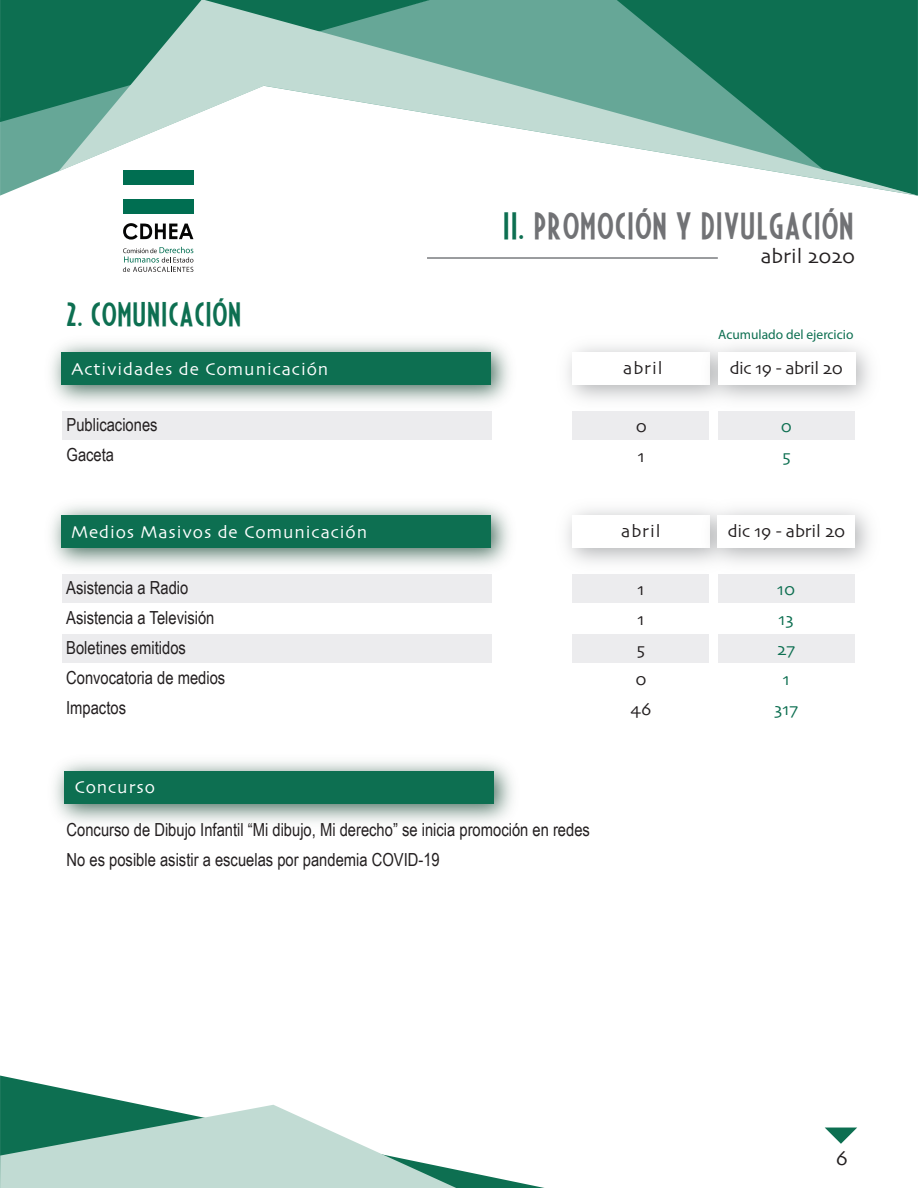
<style>
.page{position:relative;width:918px;height:1188px;background:#fff}
.page>*{position:absolute;margin:0;border:0;box-sizing:border-box;transform-origin:0 0}
.t1{font:30px "Fiesta";letter-spacing:.05em;color:#717275}
.t2{font:27px "Fiesta";letter-spacing:.05em;color:#0d6f51}
.t3{font:21px "Skia";color:#231f20}
.t4{font:18px/30px "Arial Narrow";color:#231f20}
.t5{font:18px "Skia";letter-spacing:.05em;color:#fff}
.t6{font:18px/30px "Skia";letter-spacing:-.01em;color:#231f20}
.t7{font:18px/30px "Skia";color:#0d6f51}
.t8{font:13.5px "Myriad Pro";color:#0d6f51}
.s1{color:#0d6f51}
</style>
<div class="page">
<div style="left:62px;top:411px;width:430px;height:29px;background:#ececee"></div>
<svg style="left:0;top:122px;width:58px;height:74px;fill:#66a797"></svg>
<svg style="left:0;top:0;width:58px;height:122px;background:#137255"></svg>
<svg style="left:58px;top:0;width:860px;height:196px"></svg>
<svg style="left:0;top:1076px;width:544px;height:112px"></svg>
<svg style="left:0;top:1105px;width:456px;height:83px"></svg>
<svg style="left:825px;top:1128px;width:32px;height:16px"></svg>
<div style="left:123px;top:171px;width:70px;height:14px;background:#006e51"></div>
<div style="left:123px;top:200px;width:70px;height:14px;background:#006e51"></div>
<svg style="left:123px;top:223px;width:70px;height:17px"></svg>
<svg style="left:123px;top:247px;width:70px;height:25px"></svg>
<hr style="left:427px;top:257px;width:291px;height:2px;background:#7a7c7f">
<div style="left:61px;top:352px;width:430px;height:33px;background:#0d6f51"></div>
<div style="left:573px;top:411px;width:136px;height:29px;background:#ececee"></div>
<div style="left:718px;top:411px;width:137px;height:29px;background:#ececee"></div>
<div style="left:62px;top:635px;width:429px;height:28px;background:#ececee"></div>
<div style="left:62px;top:575px;width:429px;height:28px;background:#ececee"></div>
<div style="left:61px;top:515px;width:430px;height:33px;background:#0d6f51"></div>
<div style="left:572px;top:635px;width:137px;height:28px;background:#ececee"></div>
<div style="left:572px;top:575px;width:137px;height:28px;background:#ececee"></div>
<div style="left:718px;top:635px;width:137px;height:28px;background:#ececee"></div>
<div style="left:718px;top:575px;width:137px;height:28px;background:#ececee"></div>
<img style="left:54px;top:761px;width:459px;height:62px">
<div style="left:64px;top:771px;width:430px;height:32px;background:#0d6f51"></div>
<h1 class="t1" style="left:503px;top:208px;width:352px"><span class="s1">II.</span> PROMOCIÓN Y DIVULGACIÓN</h1>
<p class="t3" style="left:761px;top:243px;width:96px">abril 2020</p>
<h2 class="t2" style="left:66px;top:298px;width:176px">2. COMUNICACIÓN</h2>
<p class="t5" style="left:72px;top:358px;width:258px">Actividades de Comunicación</p>
<p class="t6" style="left:623px;top:354px;width:41px">abril</p>
<p class="t6" style="left:730px;top:354px;width:115px">dic 19 - abril 20</p>
<p class="t8" style="left:718px;top:326px;width:137px">Acumulado del ejercicio</p>
<p class="t4" style="left:67px;top:409px;width:93px">Publicaciones<br>Gaceta</p>
<p class="t6" style="left:636px;top:412px;width:13px">0<br>1</p>
<p class="t7" style="left:781px;top:412px;width:13px">0<br>5</p>
<p class="t5" style="left:71px;top:521px;width:298px">Medios Masivos de Comunicación</p>
<p class="t6" style="left:728px;top:517px;width:119px">dic 19 - abril 20</p>
<p class="t6" style="left:621px;top:517px;width:41px">abril</p>
<p class="t4" style="left:66px;top:572px;width:161px">Asistencia a Radio<br>Asistencia a Televisión<br>Boletines emitidos<br>Convocatoria de medios<br>Impactos</p>
<p class="t6" style="left:631px;top:575px;width:22px;text-align:center">1<br>1<br>5<br>0<br>46</p>
<p class="t7" style="left:774px;top:575px;width:25px;text-align:center">10<br>13<br>27<br>1<br>317</p>
<p class="t5" style="left:74px;top:777px;width:82px">Concurso</p>
<p class="t4" style="left:67px;top:814px;width:525px">Concurso de Dibujo Infantil “Mi dibujo, Mi derecho” se inicia promoción en redes<br>No es posible asistir a escuelas por pandemia COVID-19</p>
<p class="t3" style="left:836px;top:1146px;width:14px">6</p>
</div>
